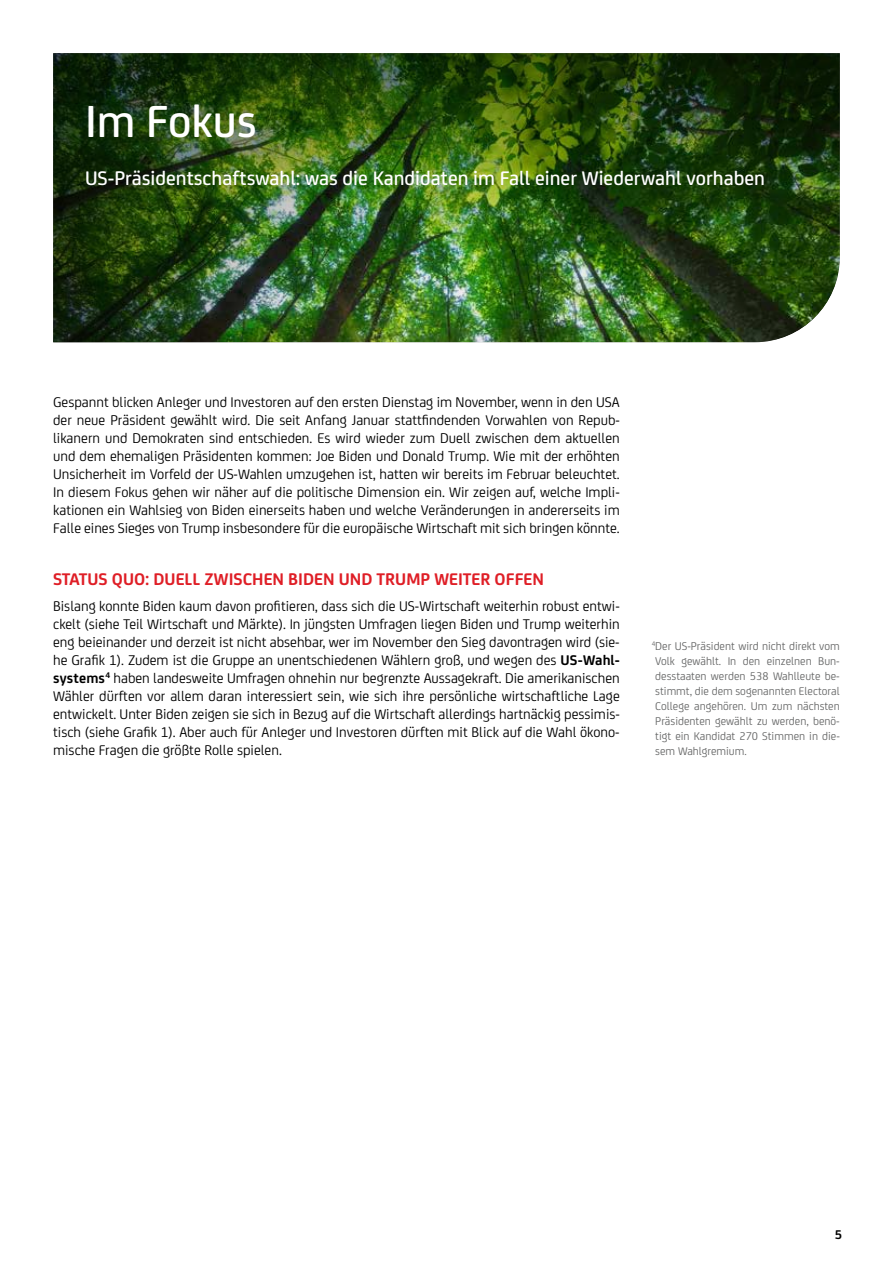
<style>
.page{position:relative;width:893px;height:1263px;background:#fff}
.page>*{position:absolute;margin:0;border:0;box-sizing:border-box;transform-origin:0 0}
.t1{font:500 48px "Uni Credit";color:#fff}
.t2{font:500 21px "Uni Credit";color:#fff}
.t3{font:700 18px "Uni Credit";color:#df1e26}
.t4{font:15px/18px "Uni Credit";color:#000;text-align:justify}
.t5{font:700 13.5px "Uni Credit";color:#000}
.t6{font:12px/15px "Uni Credit";color:#666767;text-align:justify}
.s1{font-weight:700}
</style>
<div class="page">
<div style="left:52px;top:50px;width:789px;height:293px;background:#000;opacity:.6"></div>
<h1 class="t1" style="left:85px;top:86px;width:173px">Im Fokus</h1>
<h2 class="t2" style="left:85px;top:163px;width:681px">US-Präsidentschaftswahl: was die Kandidaten im Fall einer Wiederwahl vorhaben</h2>
<p class="t4" style="left:53px;top:392px;width:568px">Gespannt blicken Anleger und Investoren auf den ersten Dienstag im November, wenn in den USA der neue Präsident gewählt wird. Die seit Anfang Januar stattfindenden Vorwahlen von Repub&shy;likanern und Demokraten sind entschieden. Es wird wieder zum Duell zwischen dem aktuellen und dem ehemaligen Präsidenten kommen: Joe Biden und Donald Trump. Wie mit der erhöhten Unsicherheit im Vorfeld der US-Wahlen umzugehen ist, hatten wir bereits im Februar beleuchtet.<br>In diesem Fokus gehen wir näher auf die politische Dimension ein. Wir zeigen auf, welche Impli&shy;kationen ein Wahlsieg von Biden einerseits haben und welche Veränderungen in andererseits im Falle eines Sieges von Trump insbesondere für die europäische Wirtschaft mit sich bringen könnte.</p>
<p class="t3" style="left:53px;top:565px;width:492px">STATUS QUO: DUELL ZWISCHEN BIDEN UND TRUMP WEITER OFFEN</p>
<p class="t4" style="left:53px;top:596px;width:568px">Bislang konnte Biden kaum davon profitieren, dass sich die US-Wirtschaft weiterhin robust entwi&shy;ckelt (siehe Teil Wirtschaft und Märkte). In jüngsten Umfragen liegen Biden und Trump weiterhin eng beieinander und derzeit ist nicht absehbar, wer im November den Sieg davontragen wird (sie&shy;he Grafik 1). Zudem ist die Gruppe an unentschiedenen Wählern groß, und wegen des <span class="s1">US-Wahl&shy;systems</span><sup>4</sup> haben landesweite Umfragen ohnehin nur begrenzte Aussagekraft. Die amerikanischen Wähler dürften vor allem daran interessiert sein, wie sich ihre persönliche wirtschaftliche Lage entwickelt. Unter Biden zeigen sie sich in Bezug auf die Wirtschaft allerdings hartnäckig pessimis&shy;tisch (siehe Grafik 1). Aber auch für Anleger und Investoren dürften mit Blick auf die Wahl ökono&shy;mische Fragen die größte Rolle spielen.</p>
<p class="t6" style="left:655px;top:638px;width:186px;text-indent:-4px"><sup>4</sup>Der US-Präsident wird nicht direkt vom Volk gewählt. In den einzelnen Bun&shy;desstaaten werden 538 Wahlleute be&shy;stimmt, die dem sogenannten Electoral College angehören. Um zum nächsten Präsidenten gewählt zu werden, benö&shy;tigt ein Kandidat 270 Stimmen in die&shy;sem Wahlgremium.</p>
<p class="t5" style="left:835px;top:1224px;width:9px">5</p>
</div>
